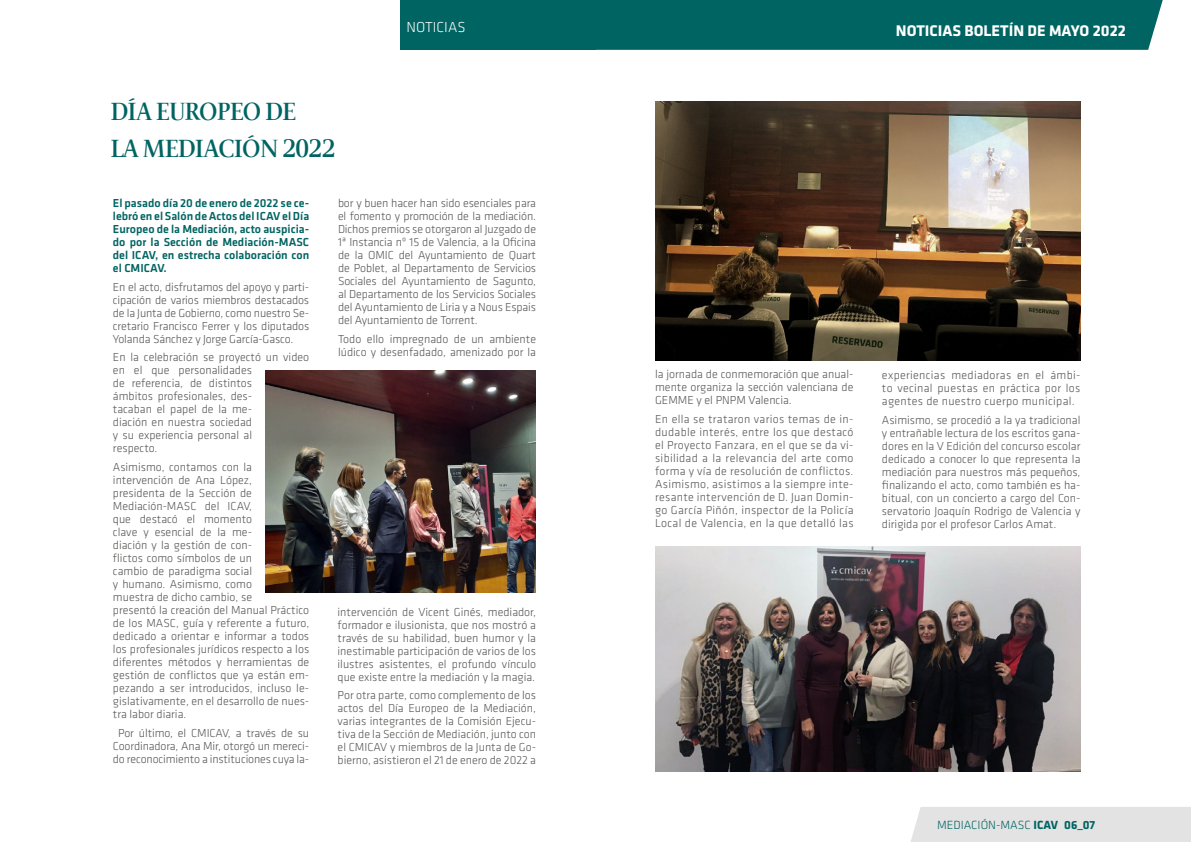
<style>
.page{position:relative;width:1191px;height:842px;background:#fff}
.page>*{position:absolute;margin:0;border:0;box-sizing:border-box;transform-origin:0 0}
.t1{font:600 25px/36.3px "Veritas";letter-spacing:-.02em;color:#006462}
.t2{font:500 24.5px "Klavika";color:#fff}
.t3{font:700 16px "Klavika";color:#fff}
.t4{font:300 15px "Klavika";color:#fff}
.t5{font:300 12.3px "Klavika";color:#006462}
.t6{font:300 12px/13px "Klavika";color:#575756;text-align:justify}
.t7{font:500 12px/13px "Klavika";color:#006462;text-align:justify}
.s1{font-weight:700}
</style>
<div class="page">
<div style="left:400px;top:0;width:195px;height:50px;background:#006462"></div>
<div style="left:595px;top:0;width:567px;height:50px;background:#006462"></div>
<div style="left:911px;top:807px;width:280px;height:35px;background:#e3e3e3"></div>
<img style="left:655px;top:546px;width:425px;height:225px">
<img style="left:655px;top:102px;width:425px;height:258px">
<img style="left:265px;top:370px;width:271px;height:222px">
<h1 class="t1" style="left:111px;top:94px;width:226px">DÍA EUROPEO DE<br>LA MEDIACIÓN 2022</h1>
<h2 class="t2" style="left:1064px;top:13px;width:66px">ZOOM</h2>
<p class="t4" style="left:406px;top:19px;width:60px">NOTICIAS</p>
<h3 class="t3" style="left:896px;top:22px;width:231px">NOTICIAS BOLETÍN DE MAYO 2022</h3>
<p class="t7" style="left:113px;top:197px;width:198px">El pasado día 20 de enero de 2022 se ce&shy;lebró en el Salón de Actos del ICAV el Día Europeo de la Mediación, acto auspicia&shy;do por la Sección de Mediación-MASC del ICAV, en estrecha colaboración con el CMICAV.</p>
<p class="t6" style="left:113px;top:280px;width:198px">En el acto, disfrutamos del apoyo y parti&shy;cipación de varios miembros destacados de la Junta de Gobierno, como nuestro Se&shy;cretario Francisco Ferrer y los diputados Yolanda Sánchez y Jorge García-Gasco.</p>
<p class="t6" style="left:113px;top:351px;width:198px;text-align:left">En la celebración se proyectó un video en el que personalidades<br>de referencia, de distintos<br>ámbitos profesionales, des-<br>tacaban el papel de la me-<br>diación en nuestra sociedad<br>y su experiencia personal al<br>respecto.</p>
<p class="t6" style="left:113px;top:461px;width:198px;text-align:left">Asimismo, contamos con la intervención de Ana López,<br>presidenta de la Sección de<br>Mediación-MASC del ICAV,<br>que destacó el momento<br>clave y esencial de la me-<br>diación y la gestión de con-<br>flictos como símbolos de un<br>cambio de paradigma social<br>y humano. Asimismo, como<br>muestra de dicho cambio, se<br>presentó la creación del Manual Práctico de los MASC, guía y referente a futuro, dedicado a orientar e informar a todos los profesionales jurídicos respecto a los diferentes métodos y herramientas de gestión de conflictos que ya están em&shy;pezando a ser introducidos, incluso le&shy;gislativamente, en el desarrollo de nues&shy;tra labor diaria.</p>
<p class="t6" style="left:113px;top:726px;width:198px;text-align:center">Por último, el CMICAV, a través de su<br>Coordinadora, Ana Mir, otorgó un mereci&shy;do reconocimiento a instituciones cuya la-</p>
<p class="t6" style="left:338px;top:197px;width:200px">bor y buen hacer han sido esenciales para el fomento y promoción de la mediación.<br>Dichos premios se otorgaron al Juzgado de 1ª Instancia nº 15 de Valencia, a la Oficina de la OMIC del Ayuntamiento de Quart de Poblet, al Departamento de Servicios Sociales del Ayuntamiento de Sagunto, al Departamento de los Servicios Sociales del Ayuntamiento de Liria y a Nous Espais del Ayuntamiento de Torrent.</p>
<p class="t6" style="left:338px;top:332px;width:200px">Todo ello impregnado de un ambiente lúdico y desenfadado, amenizado por la</p>
<p class="t6" style="left:337px;top:605px;width:200px">intervención de Vicent Ginés, mediador, formador e ilusionista, que nos mostró a través de su habilidad, buen humor y la inestimable participación de varios de los ilustres asistentes, el profundo vínculo que existe entre la mediación y la magia.</p>
<p class="t6" style="left:337px;top:689px;width:200px">Por otra parte, como complemento de los actos del Día Europeo de la Mediación, varias integrantes de la Comisión Ejecu&shy;tiva de la Sección de Mediación, junto con el CMICAV y miembros de la Junta de Go&shy;bierno, asistieron el 21 de enero de 2022 a</p>
<p class="t6" style="left:655px;top:368px;width:200px">la jornada de conmemoración que anual&shy;mente organiza la sección valenciana de GEMME y el PNPM Valencia.</p>
<p class="t6" style="left:655px;top:412px;width:200px">En ella se trataron varios temas de in&shy;dudable interés, entre los que destacó el Proyecto Fanzara, en el que se da vi&shy;sibilidad a la relevancia del arte como forma y vía de resolución de conflictos.<br>Asimismo, asistimos a la siempre inte&shy;resante intervención de D. Juan Domin&shy;go García Piñón, inspector de la Policía Local de Valencia, en la que detalló las</p>
<p class="t6" style="left:882px;top:369px;width:200px">experiencias mediadoras en el ámbi&shy;to vecinal puestas en práctica por los agentes de nuestro cuerpo municipal.</p>
<p class="t6" style="left:882px;top:414px;width:200px">Asimismo, se procedió a la ya tradicional y entrañable lectura de los escritos gana&shy;dores en la V Edición del concurso escolar dedicado a conocer lo que representa la mediación para nuestros más pequeños, finalizando el acto, como también es ha&shy;bitual, con un concierto a cargo del Con&shy;servatorio Joaquín Rodrigo de Valencia y dirigida por el profesor Carlos Amat.</p>
<p class="t5" style="left:937px;top:818px;width:160px">MEDIACIÓN-MASC <span class="s1">ICAV 06_07</span></p>
</div>
